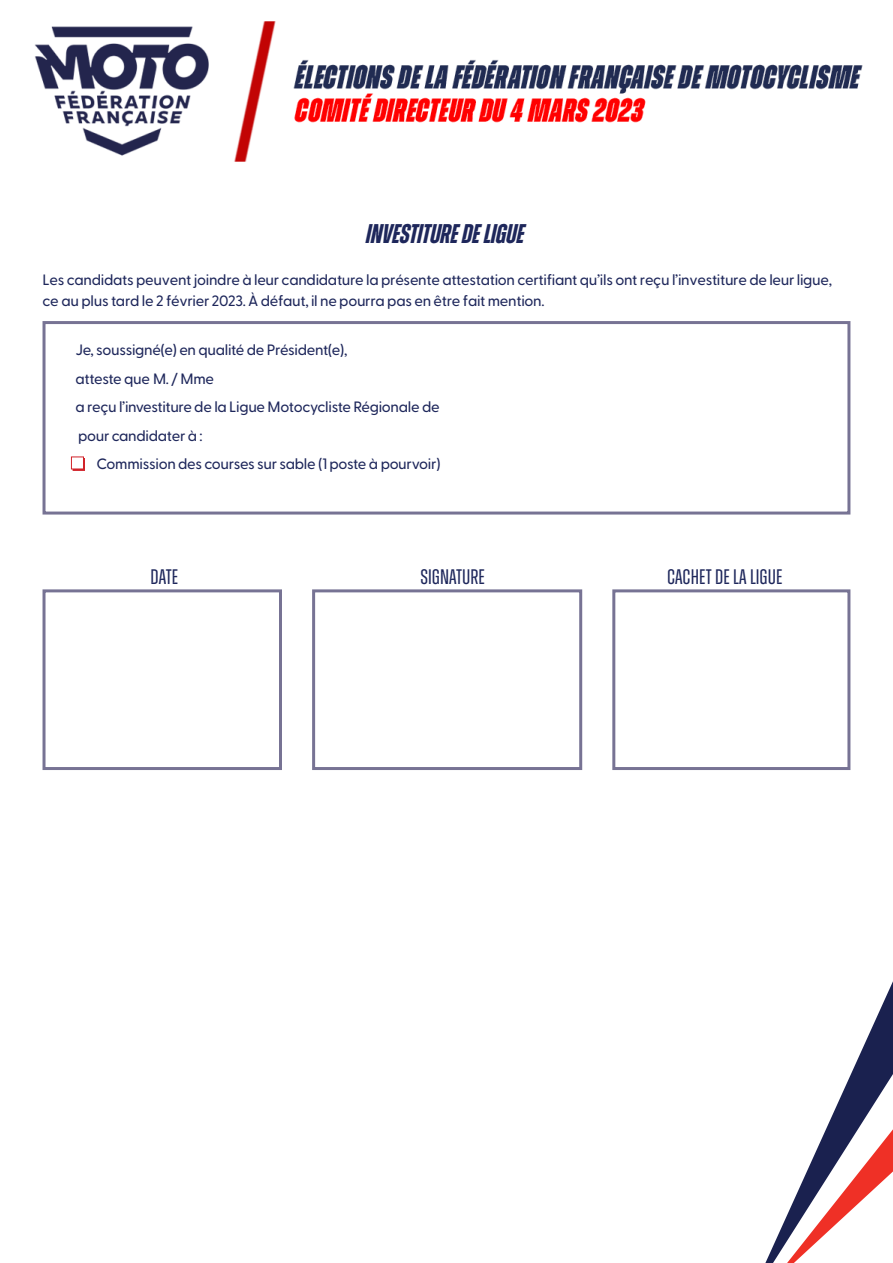
<style>
.page{position:relative;width:893px;height:1263px;background:#fff}
.page>*{position:absolute;margin:0;border:0;box-sizing:border-box;transform-origin:0 0}
.t1{font:italic 700 27px "Zuume Cut";color:#1e275b}
.t2{font:21px "Zuume Cut";color:#1e275b}
.t3{font:500 15px/21px "Greycliff CF";letter-spacing:-.02em;color:#1e275b}
</style>
<div class="page">
<svg style="left:765px;top:981px;width:128px;height:282px"></svg>
<div style="left:43px;top:321px;width:807px;height:193px;border:3px solid #777394"></div>
<div style="left:312px;top:589px;width:270px;height:181px;border:3px solid #777394"></div>
<div style="left:43px;top:589px;width:239px;height:181px;border:3px solid #777394"></div>
<div style="left:612px;top:589px;width:238px;height:181px;border:3px solid #777394"></div>
<div style="left:73px;top:458px;width:12px;height:13px;background:#d1232a"></div>
<div style="left:71px;top:457px;width:13px;height:12px;background:#fff;border:1px solid #d1232a"></div>
<img style="left:35px;top:21px;width:828px;height:141px">
<p class="t1" style="left:366px;top:219px;width:160px">INVESTITURE DE LIGUE</p>
<p class="t3" style="left:43px;top:268px;width:791px">Les candidats peuvent joindre à leur candidature la présente attestation certifiant qu’ils ont reçu l’investiture de leur ligue, ce au plus tard le 2 février 2023. À défaut, il ne pourra pas en être fait mention.</p>
<p class="t3" style="left:76px;top:338px;width:274px">Je, soussigné(e) en qualité de Président(e),</p>
<p class="t3" style="left:76px;top:367px;width:140px">atteste que M. / Mme</p>
<p class="t3" style="left:76px;top:395px;width:366px">a reçu l’investiture de la Ligue Motocycliste Régionale de</p>
<p class="t3" style="left:78px;top:424px;width:126px">pour candidater à :</p>
<p class="t3" style="left:97px;top:452px;width:346px">Commission des courses sur sable (1 poste à pourvoir)</p>
<p class="t2" style="left:151px;top:566px;width:29px">DATE</p>
<p class="t2" style="left:421px;top:566px;width:66px">SIGNATURE</p>
<p class="t2" style="left:667px;top:566px;width:117px">CACHET DE LA LIGUE</p>
</div>
